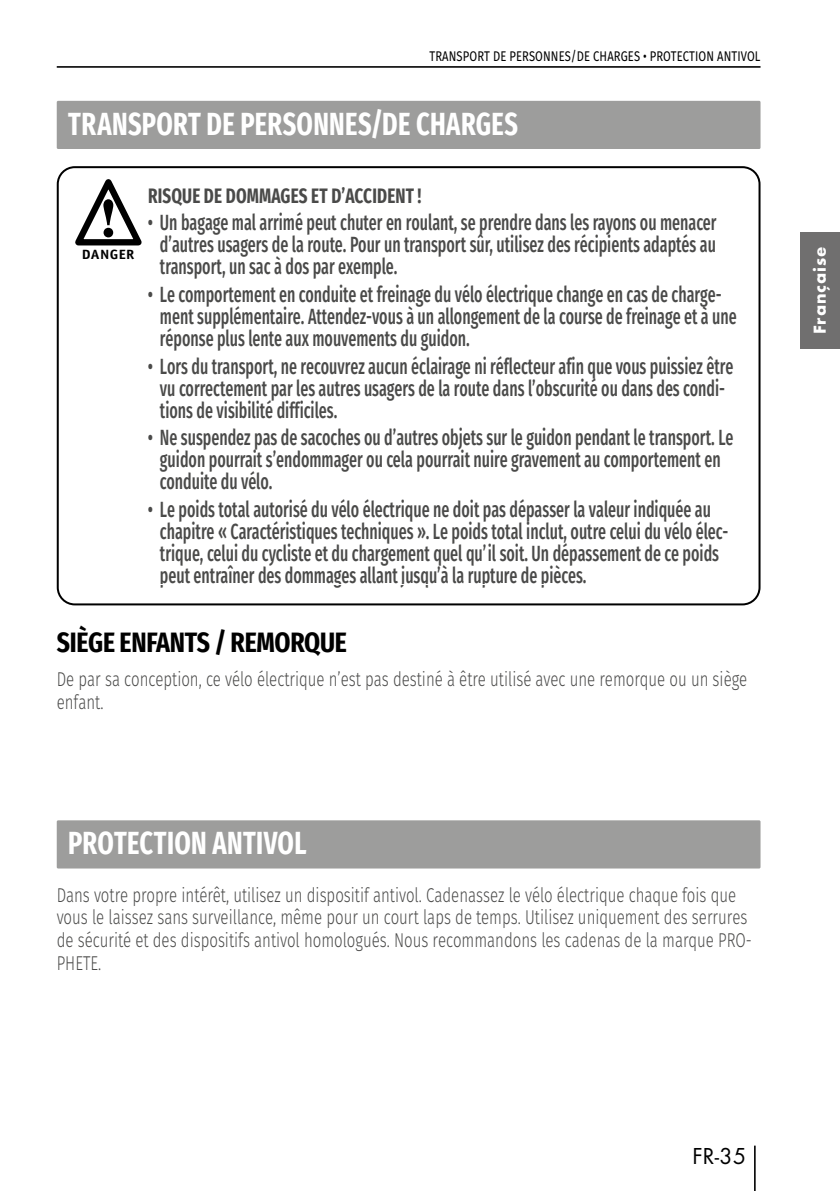
<style>
.page{position:relative;width:840px;height:1191px;background:#fff}
.page>*{position:absolute;margin:0;border:0;box-sizing:border-box;transform-origin:0 0}
.N_Überschrift__H1{font:700 32px "Fira Sans Condensed";letter-spacing:.01em;color:#fff;scale:.85 1}
.N_Überschrift__H2{font:700 28px "Fira Sans Condensed";letter-spacing:-.01em;color:#000;scale:.95 1}
.t1{font:24px "Futura TOT Boo";color:#000}
.N_Warnhinweise_Text{font:500 22px/22px "Fira Sans Condensed";color:#4a4a49;scale:.75 1}
.N_Warnhinweise_Übers{font:700 20.8px "Fira Sans Condensed";letter-spacing:.01em;color:#4a4a49;scale:.84 1}
.N_Text{font:300 20px/22.6px "Fira Sans";color:#4a4a49;scale:.75 1}
.t2{font:700 18px "Futura TOT";letter-spacing:.05em;color:#fff}
.N_Kolumne_RE{font:14px "Fira Sans";letter-spacing:.01em;color:#000;scale:.8 1}
.t3{font:700 13.4px "Officina Sans Std";letter-spacing:.03em;color:#000;scale:1.1 1}
</style>
<div class="page">
<hr style="left:753px;top:1145px;width:2px;height:46px;background:#000">
<hr style="left:57px;top:66px;width:703px;height:2px;background:#000">
<div style="left:799px;top:232px;width:40px;height:117px;background:#706f6f"></div>
<div style="left:57px;top:101px;width:703px;height:48px;background:#9d9d9c"></div>
<div style="left:57px;top:820px;width:703px;height:48px;background:#9d9d9c"></div>
<div style="left:57px;top:166px;width:703px;height:439px;border:2px solid #000;border-radius:17px"></div>
<svg style="left:75px;top:179px;width:66px;height:67px"></svg>
<p class="N_Kolumne_RE" style="left:429px;top:46px;width:415px">TRANSPORT DE PERSONNES/DE CHARGES • PROTECTION ANTIVOL</p>
<p class="N_Überschrift__H1" style="left:68px;top:94px;width:530px">TRANSPORT DE PERSONNES/DE CHARGES</p>
<p class="t3" style="left:82px;top:246px;width:49px">DANGER</p>
<p class="N_Warnhinweise_Übers" style="left:148px;top:176px;width:327px">RISQUE DE DOMMAGES ET D’ACCIDENT !</p>
<p class="N_Warnhinweise_Text" style="left:160px;top:209px;width:743px;text-align:justify;text-indent:-12px">• Un bagage mal arrimé peut chuter en roulant, se prendre dans les rayons ou menacer d’autres usagers de la route. Pour un transport sûr, utilisez des récipients adaptés au transport, un sac à dos par exemple.</p>
<p class="N_Warnhinweise_Text" style="left:160px;top:281px;width:770px;text-indent:-12px">• Le comportement en conduite et freinage du vélo électrique change en cas de charge&shy;ment supplémentaire. Attendez-vous à un allongement de la course de freinage et à une réponse plus lente aux mouvements du guidon.</p>
<p class="N_Warnhinweise_Text" style="left:160px;top:353px;width:765px;text-indent:-12px">• Lors du transport, ne recouvrez aucun éclairage ni réflecteur afin que vous puissiez être vu correctement par les autres usagers de la route dans l’obscurité ou dans des condi&shy;tions de visibilité difficiles.</p>
<p class="N_Warnhinweise_Text" style="left:160px;top:424px;width:766px;text-indent:-12px">• Ne suspendez pas de sacoches ou d’autres objets sur le guidon pendant le transport. Le guidon pourrait s’endommager ou cela pourrait nuire gravement au comportement en conduite du vélo.</p>
<p class="N_Warnhinweise_Text" style="left:160px;top:496px;width:758px;text-indent:-12px">• Le poids total autorisé du vélo électrique ne doit pas dépasser la valeur indiquée au chapitre « Caractéristiques techniques ». Le poids total inclut, outre celui du vélo élec&shy;trique, celui du cycliste et du chargement quel qu’il soit. Un dépassement de ce poids peut entraîner des dommages allant jusqu’à la rupture de pièces.</p>
<p class="N_Überschrift__H2" style="left:57px;top:617px;width:306px">SIÈGE ENFANTS / REMORQUE</p>
<p class="N_Text" style="left:57px;top:668px;width:921px">De par sa conception, ce vélo électrique n’est pas destiné à être utilisé avec une remorque ou un siège enfant.</p>
<p class="N_Überschrift__H1" style="left:68px;top:814px;width:281px">PROTECTION ANTIVOL</p>
<p class="N_Text" style="left:57px;top:883px;width:927px">Dans votre propre intérêt, utilisez un dispositif antivol. Cadenassez le vélo électrique chaque fois que vous le laissez sans surveillance, même pour un court laps de temps. Utilisez uniquement des serrures de sécurité et des dispositifs antivol homologués. Nous recommandons les cadenas de la marque PRO-PHETE.</p>
<p class="t2" style="left:808px;top:334px;width:89px;rotate:-90deg">Française</p>
<p class="t1" style="left:691px;top:1141px;width:56px">FR-35</p>
</div>
